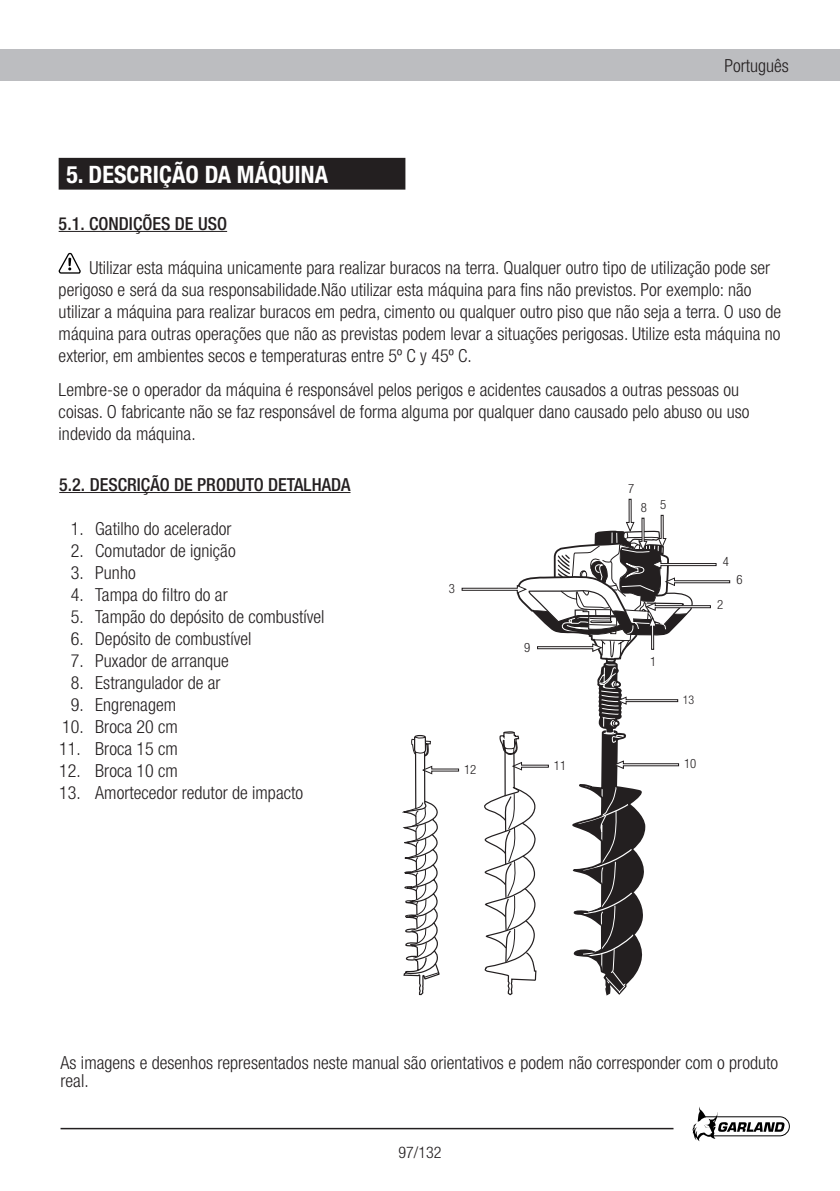
<style>
.page{position:relative;width:840px;height:1191px;background:#fff}
.page>*{position:absolute;margin:0;border:0;box-sizing:border-box;transform-origin:0 0}
.t1{font:700 condensed 24px "Helvetica Neue";color:#fff}
.t2{font:300 condensed 18px/22px "Helvetica Neue";color:#231f20}
.t3{font:500 condensed 18px "Helvetica Neue";color:#231f20}
.t4{font:300 condensed 16px "Helvetica Neue";color:#231f20}
.t5{font:300 condensed 12.8px "Helvetica Neue";color:#231f20}
.t6{font:300 condensed 12px "Helvetica Neue";color:#231f20}
</style>
<div class="page">
<div style="left:0;top:50px;width:839px;height:31px;background:#bcbdc0"></div>
<hr style="left:60px;top:1127px;width:613px;height:2px;background:#231f20">
<hr style="left:59px;top:231px;width:168px;height:1px;background:#231f20">
<div style="left:60px;top:159px;width:344px;height:30px;background:#231f20"></div>
<div style="left:59px;top:158px;width:346px;height:32px;border:2px solid #231f20"></div>
<svg style="left:58px;top:253px;width:23px;height:21px"></svg>
<hr style="left:59px;top:492px;width:291px;height:1px;background:#231f20">
<svg style="left:401px;top:499px;width:388px;height:643px"></svg>
<p class="t2" style="left:724px;top:55px;width:66px">Português</p>
<h1 class="t1" style="left:66px;top:160px;width:263px">5. DESCRIÇÃO DA MÁQUINA</h1>
<p class="t3" style="left:59px;top:212px;width:170px">5.1. CONDIÇÕES DE USO</p>
<p class="t2" style="left:59px;top:256px;width:723px;text-indent:31px">Utilizar esta máquina unicamente para realizar buracos na terra. Qualquer outro tipo de utilização pode ser perigoso e será da sua responsabilidade.Não utilizar esta máquina para fins não previstos. Por exemplo: não utilizar a máquina para realizar buracos em pedra, cimento ou qualquer outro piso que não seja a terra. O uso de máquina para outras operações que não as previstas podem levar a situações perigosas. Utilize esta máquina no exterior, em ambientes secos e temperaturas entre 5º C y 45º C.</p>
<p class="t2" style="left:59px;top:378px;width:692px">Lembre-se o operador da máquina é responsável pelos perigos e acidentes causados a outras pessoas ou coisas. O fabricante não se faz responsável de forma alguma por qualquer dano causado pelo abuso ou uso indevido da máquina.</p>
<p class="t3" style="left:59px;top:473px;width:292px">5.2. DESCRIÇÃO DE PRODUTO DETALHADA</p>
<p class="t2" style="left:71px;top:517px;width:162px">1. Gatilho do acelerador</p>
<p class="t2" style="left:71px;top:539px;width:166px">2. Comutador de ignição</p>
<p class="t2" style="left:71px;top:561px;width:66px">3. Punho</p>
<p class="t2" style="left:71px;top:583px;width:158px">4. Tampa do filtro do ar</p>
<p class="t2" style="left:71px;top:605px;width:255px">5. Tampão do depósito de combustível</p>
<p class="t2" style="left:71px;top:627px;width:182px">6. Depósito de combustível</p>
<p class="t2" style="left:71px;top:649px;width:159px">7. Puxador de arranque</p>
<p class="t2" style="left:71px;top:671px;width:151px">8. Estrangulador de ar</p>
<p class="t2" style="left:71px;top:693px;width:107px">9. Engrenagem</p>
<p class="t2" style="left:62px;top:715px;width:117px">10. Broca 20 cm</p>
<p class="t2" style="left:59px;top:737px;width:120px">11. Broca 15 cm</p>
<p class="t2" style="left:59px;top:759px;width:120px">12. Broca 10 cm</p>
<p class="t2" style="left:59px;top:781px;width:245px">13. Amortecedor redutor de impacto</p>
<p class="t5" style="left:627px;top:481px;width:8px">7</p>
<p class="t5" style="left:659px;top:497px;width:8px">5</p>
<p class="t5" style="left:640px;top:500px;width:8px">8</p>
<p class="t5" style="left:722px;top:554px;width:8px">4</p>
<p class="t5" style="left:736px;top:572px;width:8px">6</p>
<p class="t5" style="left:448px;top:581px;width:8px">3</p>
<p class="t5" style="left:716px;top:596px;width:8px">2</p>
<p class="t5" style="left:524px;top:640px;width:8px">9</p>
<p class="t5" style="left:649px;top:654px;width:8px">1</p>
<p class="t6" style="left:682px;top:693px;width:13px">13</p>
<p class="t5" style="left:553px;top:758px;width:14px">11</p>
<p class="t5" style="left:683px;top:756px;width:14px">10</p>
<p class="t5" style="left:464px;top:761px;width:14px">12</p>
<p class="t2" style="left:60px;top:1053px;width:718px;line-height:18px">As imagens e desenhos representados neste manual são orientativos e podem não corresponder com o produto real.</p>
<p class="t4" style="left:398px;top:1143px;width:45px">97/132</p>
</div>
